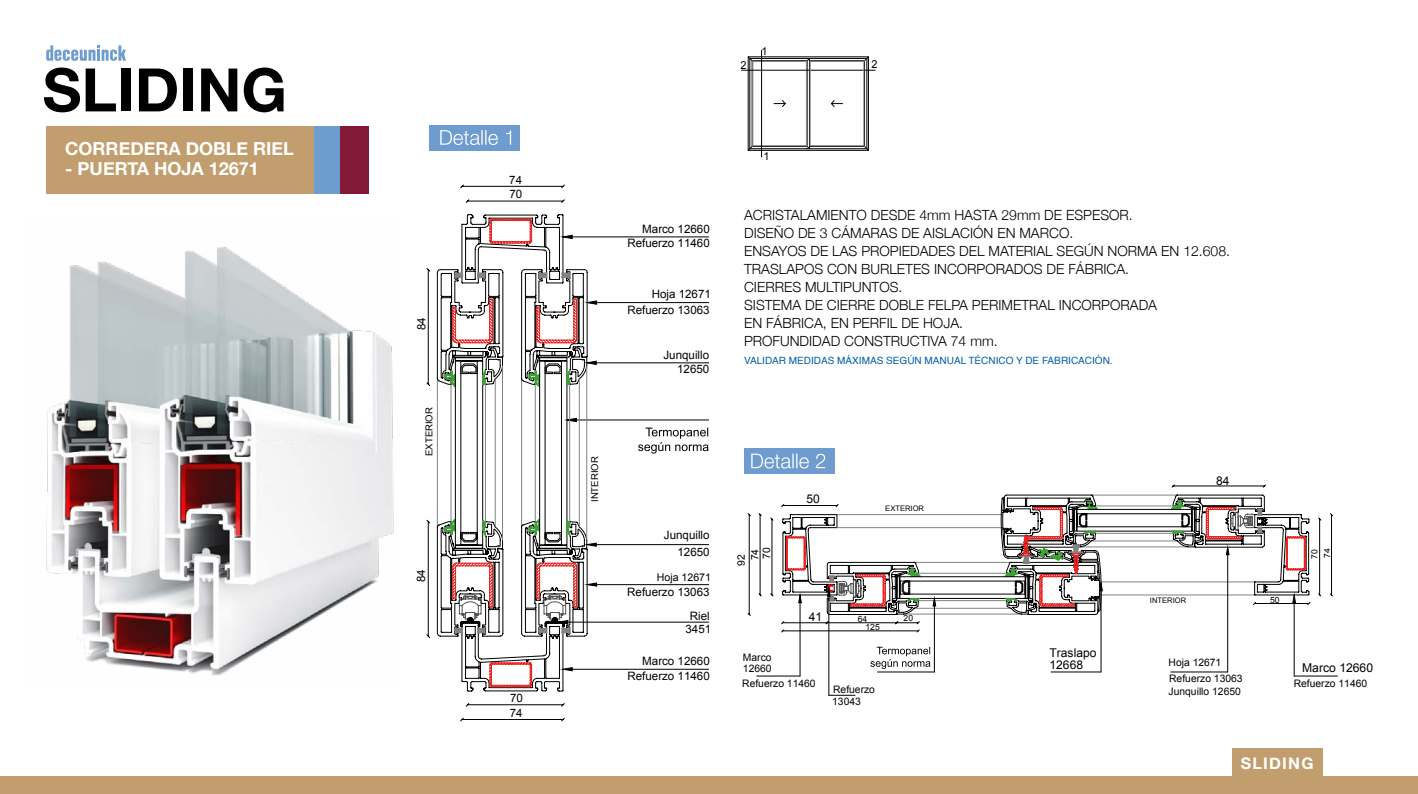
<style>
.page{position:relative;width:1418px;height:794px;background:#fff}
.page>*{position:absolute;margin:0;border:0;box-sizing:border-box;transform-origin:0 0}
.t1{font:700 60px "Helvetica Neue";color:#000}
.t2{font:700 18px "Helvetica Neue";color:#fff}
.t3{font:700 16px "Helvetica Neue";letter-spacing:.075em;color:#fff}
.t4{font:300 14px/18px "Helvetica Neue";color:#000}
.t5{font:12.2px "Arial";color:#020203}
.t6{font:12px/12px "Arial";color:#020203}
.t7{font:11.6px/14.4px "Arial";color:#020203;text-align:right}
.t8{font:11px "Arial";color:#020203}
.t9{font:10.6px "Arial";color:#020203}
.t10{font:10.4px/10.4px "Arial";color:#020203}
.t11{font:10px "Helvetica";color:#005da9}
.t12{font:9.6px "Arial";color:#020203}
.t13{font:8.6px/8.4px "Arial";color:#020203}
.t14{font:7.6px "Arial";color:#020203}
</style>
<div class="page">
<svg style="left:46px;top:45px;width:80px;height:16px"></svg>
<div style="left:46px;top:126px;width:268px;height:68px;background:#c29e6e"></div>
<div style="left:314px;top:126px;width:28px;height:68px;background:#6e9ccf"></div>
<div style="left:340px;top:126px;width:28px;height:68px;background:#841837"></div>
<div style="left:0;top:776px;width:1417px;height:18px;background:#c29e6e"></div>
<div style="left:1231px;top:748px;width:91px;height:35px;background:#c29e6e"></div>
<div style="left:429px;top:125px;width:91px;height:26px;background:#6e9ccf"></div>
<svg style="left:440px;top:130px;width:71px;height:15px"></svg>
<div style="left:743px;top:448px;width:91px;height:26px;background:#6e9ccf"></div>
<svg style="left:751px;top:453px;width:74px;height:15px"></svg>
<hr style="left:741px;top:70px;width:134px;height:1px;background:#000">
<svg style="left:747px;top:49px;width:122px;height:109px"></svg>
<img style="left:46px;top:247px;width:348px;height:429px">
<svg style="left:465px;top:199px;width:100px;height:4px"></svg>
<svg style="left:460px;top:184px;width:105px;height:5px"></svg>
<svg style="left:465px;top:703px;width:100px;height:4px"></svg>
<svg style="left:460px;top:717px;width:105px;height:5px"></svg>
<svg style="left:426px;top:214px;width:283px;height:478px"></svg>
<svg style="left:1318px;top:517px;width:3px;height:80px"></svg>
<svg style="left:1171px;top:484px;width:95px;height:4px"></svg>
<svg style="left:1330px;top:513px;width:3px;height:84px"></svg>
<hr style="left:756px;top:675px;width:44px;height:1px;background:#000">
<hr style="left:799px;top:602px;width:1px;height:74px;background:#000">
<hr style="left:1294px;top:675px;width:43px;height:1px;background:#000">
<hr style="left:1293px;top:602px;width:1px;height:74px;background:#000">
<svg style="left:828px;top:695px;width:27px;height:1px"></svg>
<hr style="left:828px;top:596px;width:1px;height:99px;background:#000">
<svg style="left:747px;top:494px;width:564px;height:179px"></svg>
<h1 class="t1" style="left:43px;top:43px;width:246px">SLIDING</h1>
<p class="t2" style="left:65px;top:135px;width:230px">CORREDERA DOBLE RIEL</p>
<p class="t2" style="left:65px;top:155px;width:195px">- PUERTA HOJA 12671</p>
<p class="t7" style="left:414px;top:330px;width:14px;rotate:-90deg">84</p>
<p class="t12" style="left:423px;top:456px;width:50px;rotate:-90deg">EXTERIOR</p>
<p class="t7" style="left:414px;top:582px;width:14px;rotate:-90deg">84</p>
<p class="t7" style="left:509px;top:172px;width:14px">74</p>
<p class="t7" style="left:509px;top:187px;width:14px">70</p>
<p class="t7" style="left:510px;top:691px;width:14px">70</p>
<p class="t7" style="left:510px;top:706px;width:14px">74</p>
<p class="t8" style="left:761px;top:44px;width:8px">1</p>
<p class="t8" style="left:740px;top:58px;width:8px">2</p>
<p class="t8" style="left:871px;top:57px;width:8px">2</p>
<p class="t7" style="left:627px;top:222px;width:84px">Marco 12660<br>Refuerzo 11460</p>
<p class="t7" style="left:627px;top:286px;width:85px;line-height:15.6px">Hoja 12671<br>Refuerzo 13063</p>
<p class="t7" style="left:663px;top:348px;width:47px">Junquillo<br>12650</p>
<p class="t8" style="left:763px;top:149px;width:8px">1</p>
<p class="t4" style="left:744px;top:205px;width:487px">ACRISTALAMIENTO DESDE 4mm HASTA 29mm DE ESPESOR.<br>DISEÑO DE 3 CÁMARAS DE AISLACIÓN EN MARCO.<br>ENSAYOS DE LAS PROPIEDADES DEL MATERIAL SEGÚN NORMA EN 12.608.<br>TRASLAPOS CON BURLETES INCORPORADOS DE FÁBRICA.<br>CIERRES MULTIPUNTOS.<br>SISTEMA DE CIERRE DOBLE FELPA PERIMETRAL INCORPORADA<br>EN FÁBRICA, EN PERFIL DE HOJA.<br>PROFUNDIDAD CONSTRUCTIVA 74 mm.</p>
<p class="t11" style="left:744px;top:353px;width:370px">VALIDAR MEDIDAS MÁXIMAS SEGÚN MANUAL TÉCNICO Y DE FABRICACIÓN.</p>
<p class="t12" style="left:588px;top:502px;width:47px;rotate:-90deg">INTERIOR</p>
<p class="t7" style="left:664px;top:527px;width:47px;line-height:16.4px">Junquillo<br>12650</p>
<p class="t9" style="left:656px;top:570px;width:56px">Hoja 12671</p>
<p class="t7" style="left:627px;top:584px;width:84px">Refuerzo 13063</p>
<p class="t7" style="left:685px;top:609px;width:27px;line-height:13.6px;text-align:center">Riel<br>3451</p>
<p class="t7" style="left:627px;top:654px;width:84px">Marco 12660<br>Refuerzo 11460</p>
<p class="t6" style="left:806px;top:493px;width:15px">50</p>
<p class="t14" style="left:885px;top:503px;width:40px">EXTERIOR</p>
<p class="t6" style="left:1216px;top:475px;width:15px">84</p>
<p class="t10" style="left:761px;top:559px;width:13px;rotate:-90deg">70</p>
<p class="t13" style="left:1322px;top:558px;width:11px;rotate:-90deg">74</p>
<p class="t10" style="left:749px;top:560px;width:13px;rotate:-90deg">74</p>
<p class="t13" style="left:1310px;top:559px;width:11px;rotate:-90deg">70</p>
<p class="t10" style="left:736px;top:565px;width:13px;rotate:-90deg">92</p>
<p class="t6" style="left:808px;top:610px;width:15px">41</p>
<p class="t13" style="left:865px;top:614px;width:16px;text-indent:-8px">64<br>125</p>
<p class="t10" style="left:743px;top:652px;width:30px">Marco<br>12660</p>
<p class="t10" style="left:742px;top:678px;width:75px">Refuerzo 11460</p>
<p class="t10" style="left:832px;top:684px;width:44px;line-height:11.8px">Refuerzo<br>13043</p>
<p class="t13" style="left:903px;top:614px;width:11px">20</p>
<p class="t6" style="left:1049px;top:646px;width:48px">Traslapo<br>12668</p>
<p class="t14" style="left:1149px;top:595px;width:38px">INTERIOR</p>
<p class="t10" style="left:1168px;top:654px;width:75px;line-height:16.4px">Hoja 12671<br>Refuerzo 13063</p>
<p class="t10" style="left:1168px;top:686px;width:74px">Junquillo 12650</p>
<p class="t13" style="left:1270px;top:595px;width:11px">50</p>
<p class="t5" style="left:1302px;top:659px;width:72px">Marco 12660</p>
<p class="t10" style="left:1293px;top:678px;width:75px">Refuerzo 11460</p>
<p class="t3" style="left:1240px;top:751px;width:74px">SLIDING</p>
</div>
